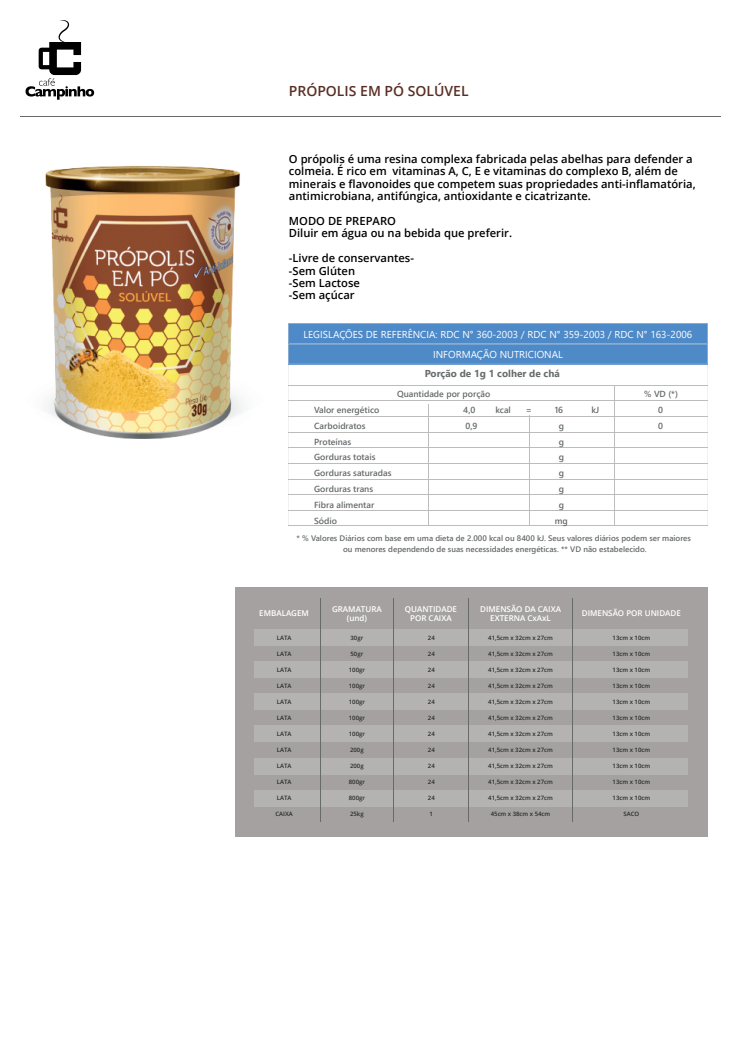
<style>
.page{position:relative;width:742px;height:1050px;background:#fff}
.page>*{position:absolute;margin:0;border:0;box-sizing:border-box;transform-origin:0 0}
.t1{font:600 14px "Open Sans";color:#592f25}
.t2{font:600 11.2px/12.4px "Open Sans";color:#000001}
.t3{font:10px "Segoe UI";color:#fff}
.t4{font:700 10px "Segoe UI";color:#666a6b}
.t5{font:600 8.8px/15.8px "Segoe UI";color:#666a6b}
.t6{font:600 8px/10.8px "Segoe UI";color:#666a6b;text-align:center}
.t7{font:600 8px/8.8px "Open Sans";color:#fff;text-align:center}
.t8{font:600 6px "Open Sans";color:#28292c}
</style>
<div class="page">
<svg style="left:26px;top:20px;width:68px;height:80px"></svg>
<hr style="left:21px;top:116px;width:700px;height:1px;background:#666a6b">
<img style="left:45px;top:166px;width:198px;height:272px">
<div style="left:235px;top:587px;width:473px;height:249px;background:#a5a1a1"></div>
<div style="left:254px;top:629px;width:434px;height:17px;background:#b5b3b2"></div>
<div style="left:254px;top:661px;width:434px;height:17px;background:#b5b3b2"></div>
<div style="left:254px;top:693px;width:434px;height:17px;background:#b5b3b2"></div>
<div style="left:254px;top:725px;width:434px;height:17px;background:#b5b3b2"></div>
<div style="left:254px;top:757px;width:434px;height:17px;background:#b5b3b2"></div>
<div style="left:254px;top:789px;width:434px;height:17px;background:#b5b3b2"></div>
<hr style="left:320px;top:597px;width:1px;height:224px;background:#666a6b">
<hr style="left:393px;top:597px;width:1px;height:224px;background:#666a6b">
<hr style="left:468px;top:597px;width:1px;height:224px;background:#666a6b">
<hr style="left:572px;top:597px;width:1px;height:224px;background:#666a6b">
<svg style="left:288px;top:364px;width:420px;height:162px"></svg>
<svg style="left:288px;top:323px;width:420px;height:41px;background:#538cc8"></svg>
<hr style="left:288px;top:385px;width:419px;height:1px;background:#bebbbb">
<hr style="left:288px;top:400px;width:419px;height:1px;background:#bebbbb">
<hr style="left:288px;top:416px;width:419px;height:1px;background:#bebbbb">
<hr style="left:288px;top:432px;width:419px;height:1px;background:#bebbbb">
<hr style="left:288px;top:447px;width:419px;height:1px;background:#bebbbb">
<hr style="left:288px;top:463px;width:419px;height:1px;background:#bebbbb">
<hr style="left:288px;top:478px;width:419px;height:1px;background:#bebbbb">
<hr style="left:288px;top:494px;width:419px;height:1px;background:#bebbbb">
<hr style="left:288px;top:510px;width:419px;height:1px;background:#bebbbb">
<hr style="left:288px;top:525px;width:419px;height:1px;background:#bebbbb">
<hr style="left:614px;top:385px;width:1px;height:141px;background:#bebbbb">
<hr style="left:428px;top:404px;width:1px;height:121px;background:#bebbbb">
<hr style="left:530px;top:415px;width:1px;height:110px;background:#bebbbb">
<h1 class="t1" style="left:289px;top:81px;width:181px">PRÓPOLIS EM PÓ SOLÚVEL</h1>
<p class="t2" style="left:289px;top:152px;width:408px">O própolis é uma resina complexa fabricada pelas abelhas para defender a colmeia. É rico em vitaminas A, C, E e vitaminas do complexo B, além de minerais e flavonoides que competem suas propriedades anti-inflamatória, antimicrobiana, antifúngica, antioxidante e cicatrizante.</p>
<h2 class="t2" style="left:289px;top:214px;width:225px">MODO DE PREPARO<br>Diluir em água ou na bebida que preferir.</h2>
<h2 class="t2" style="left:289px;top:252px;width:127px">-Livre de conservantes--Sem Glúten<br>-Sem Lactose<br>-Sem açúcar</h2>
<h3 class="t3" style="left:304px;top:324px;width:390px">LEGISLAÇÕES DE REFERÊNCIA: RDC N° 360-2003 / RDC N° 359-2003 / RDC N° 163-2006</h3>
<h3 class="t4" style="left:425px;top:364px;width:137px">Porção de 1g 1 colher de chá</h3>
<h3 class="t5" style="left:397px;top:385px;width:95px">Quantidade por porção</h3>
<h3 class="t5" style="left:644px;top:385px;width:35px">% VD (*)</h3>
<h3 class="t5" style="left:314px;top:401px;width:79px">Valor energético<br>Carboidratos<br>Proteínas<br>Gorduras totais<br>Gorduras saturadas<br>Gorduras trans<br>Fibra alimentar<br>Sódio</h3>
<h3 class="t5" style="left:463px;top:401px;width:16px">4,0<br>0,9</h3>
<h3 class="t5" style="left:495px;top:401px;width:17px">kcal</h3>
<h3 class="t5" style="left:526px;top:401px;width:8px">=</h3>
<h3 class="t5" style="left:555px;top:401px;width:10px">16</h3>
<h3 class="t5" style="left:591px;top:401px;width:10px">kJ</h3>
<h3 class="t3" style="left:433px;top:344px;width:131px">INFORMAÇÃO NUTRICIONAL</h3>
<h3 class="t5" style="left:658px;top:401px;width:6px">0<br>0</h3>
<h3 class="t5" style="left:555px;top:417px;width:15px;text-align:center">g<br>g<br>g<br>g<br>g<br>g mg</h3>
<h3 class="t6" style="left:297px;top:532px;width:396px">* % Valores Diários com base em uma dieta de 2.000 kcal ou 8400 kJ. Seus valores diários podem ser maiores ou menores dependendo de suas necessidades energéticas. ** VD não estabelecido.</h3>
<h3 class="t7" style="left:259px;top:608px;width:51px">EMBALAGEM</h3>
<h3 class="t7" style="left:332px;top:604px;width:51px">GRAMATURA (und)</h3>
<h3 class="t7" style="left:405px;top:604px;width:54px">QUANTIDADE<br>POR CAIXA</h3>
<h3 class="t7" style="left:480px;top:604px;width:82px">DIMENSÃO DA CAIXA<br>EXTERNA CxAxL</h3>
<h3 class="t7" style="left:582px;top:608px;width:101px">DIMENSÃO POR UNIDADE</h3>
<p class="t8" style="left:277px;top:633px;width:16px">LATA</p>
<p class="t8" style="left:351px;top:633px;width:14px">30gr</p>
<p class="t8" style="left:428px;top:633px;width:8px">24</p>
<p class="t8" style="left:488px;top:633px;width:66px">41,5cm x 32cm x 27cm</p>
<p class="t8" style="left:613px;top:633px;width:39px">13cm x 10cm</p>
<p class="t8" style="left:277px;top:649px;width:16px">LATA</p>
<p class="t8" style="left:351px;top:649px;width:14px">50gr</p>
<p class="t8" style="left:428px;top:649px;width:8px">24</p>
<p class="t8" style="left:488px;top:649px;width:66px">41,5cm x 32cm x 27cm</p>
<p class="t8" style="left:613px;top:649px;width:39px">13cm x 10cm</p>
<p class="t8" style="left:277px;top:665px;width:16px">LATA</p>
<p class="t8" style="left:349px;top:665px;width:18px">100gr</p>
<p class="t8" style="left:428px;top:665px;width:8px">24</p>
<p class="t8" style="left:488px;top:665px;width:66px">41,5cm x 32cm x 27cm</p>
<p class="t8" style="left:613px;top:665px;width:39px">13cm x 10cm</p>
<p class="t8" style="left:277px;top:681px;width:16px">LATA</p>
<p class="t8" style="left:349px;top:681px;width:18px">100gr</p>
<p class="t8" style="left:428px;top:681px;width:8px">24</p>
<p class="t8" style="left:488px;top:681px;width:66px">41,5cm x 32cm x 27cm</p>
<p class="t8" style="left:613px;top:681px;width:39px">13cm x 10cm</p>
<p class="t8" style="left:277px;top:697px;width:16px">LATA</p>
<p class="t8" style="left:349px;top:697px;width:18px">100gr</p>
<p class="t8" style="left:428px;top:697px;width:8px">24</p>
<p class="t8" style="left:488px;top:697px;width:66px">41,5cm x 32cm x 27cm</p>
<p class="t8" style="left:613px;top:697px;width:39px">13cm x 10cm</p>
<p class="t8" style="left:277px;top:713px;width:16px">LATA</p>
<p class="t8" style="left:349px;top:713px;width:18px">100gr</p>
<p class="t8" style="left:428px;top:713px;width:8px">24</p>
<p class="t8" style="left:488px;top:713px;width:66px">41,5cm x 32cm x 27cm</p>
<p class="t8" style="left:613px;top:713px;width:39px">13cm x 10cm</p>
<p class="t8" style="left:277px;top:729px;width:16px">LATA</p>
<p class="t8" style="left:349px;top:729px;width:18px">100gr</p>
<p class="t8" style="left:428px;top:729px;width:8px">24</p>
<p class="t8" style="left:488px;top:729px;width:66px">41,5cm x 32cm x 27cm</p>
<p class="t8" style="left:613px;top:729px;width:39px">13cm x 10cm</p>
<p class="t8" style="left:277px;top:745px;width:16px">LATA</p>
<p class="t8" style="left:350px;top:745px;width:15px">200g</p>
<p class="t8" style="left:428px;top:745px;width:8px">24</p>
<p class="t8" style="left:488px;top:745px;width:66px">41,5cm x 32cm x 27cm</p>
<p class="t8" style="left:613px;top:745px;width:39px">13cm x 10cm</p>
<p class="t8" style="left:277px;top:761px;width:16px">LATA</p>
<p class="t8" style="left:350px;top:761px;width:15px">200g</p>
<p class="t8" style="left:428px;top:761px;width:8px">24</p>
<p class="t8" style="left:488px;top:761px;width:66px">41,5cm x 32cm x 27cm</p>
<p class="t8" style="left:613px;top:761px;width:39px">13cm x 10cm</p>
<p class="t8" style="left:277px;top:777px;width:16px">LATA</p>
<p class="t8" style="left:349px;top:777px;width:18px">800gr</p>
<p class="t8" style="left:428px;top:777px;width:8px">24</p>
<p class="t8" style="left:488px;top:777px;width:66px">41,5cm x 32cm x 27cm</p>
<p class="t8" style="left:613px;top:777px;width:39px">13cm x 10cm</p>
<p class="t8" style="left:277px;top:793px;width:16px">LATA</p>
<p class="t8" style="left:349px;top:793px;width:18px">800gr</p>
<p class="t8" style="left:428px;top:793px;width:8px">24</p>
<p class="t8" style="left:488px;top:793px;width:66px">41,5cm x 32cm x 27cm</p>
<p class="t8" style="left:613px;top:793px;width:39px">13cm x 10cm</p>
<p class="t8" style="left:275px;top:809px;width:19px">CAIXA</p>
<p class="t8" style="left:350px;top:809px;width:15px">25kg</p>
<p class="t8" style="left:430px;top:809px;width:5px">1</p>
<p class="t8" style="left:491px;top:809px;width:61px">45cm x 38cm x 54cm</p>
<p class="t8" style="left:623px;top:809px;width:17px">SACO</p>
</div>
